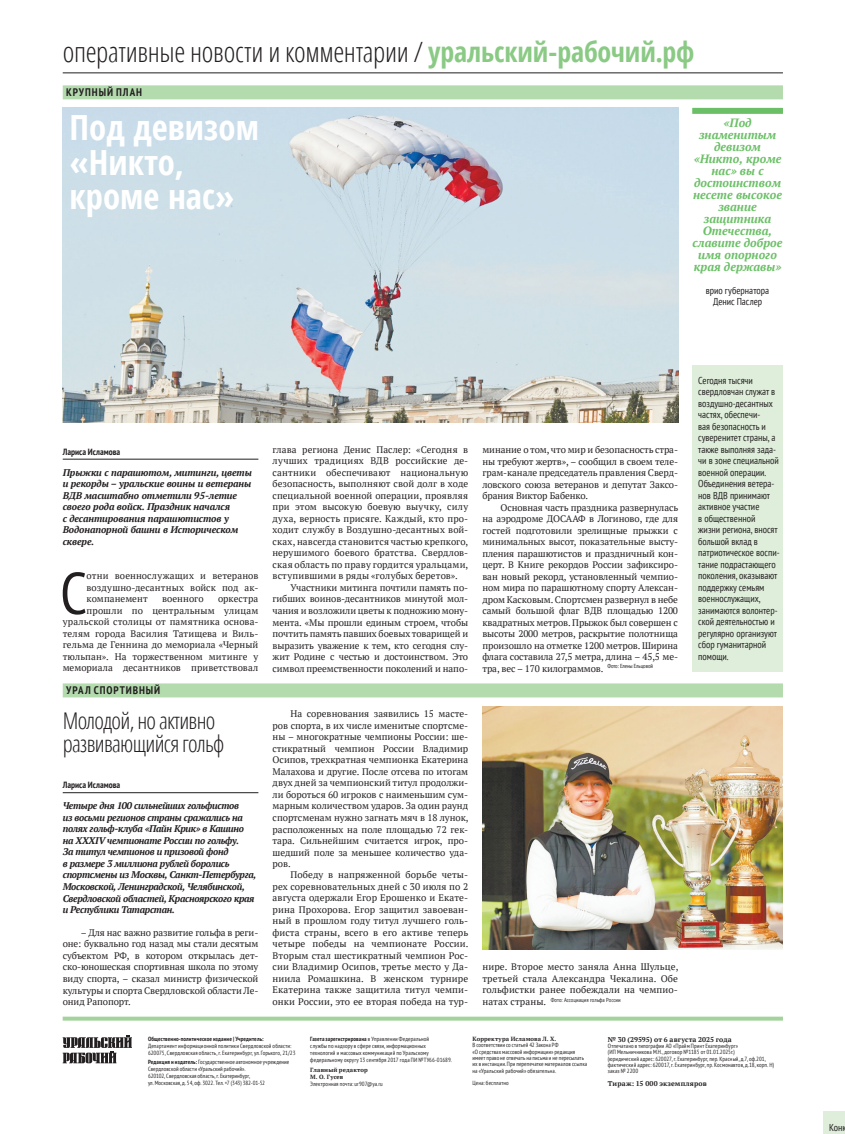
<style>
.page{position:relative;width:845px;height:1134px;background:#fff}
.page>*{position:absolute;margin:0;border:0;box-sizing:border-box;transform-origin:0 0}
.t1{font:condensed 58.8px "PT Sans";color:#231f20}
.t2{font:700 condensed 34.7px/34.7px "Open Sans";color:#fff}
.t3{font:300 condensed 28px "Open Sans";letter-spacing:-.01em;color:#231f20}
.t4{font:300 condensed 23px/23px "Open Sans";letter-spacing:-.03em;color:#231f20}
.t5{font:italic 700 12px/12px "PT Serif";color:#6bc067;text-align:center}
.t6{font:700 condensed 11px "PT Sans";letter-spacing:.085em;color:#231f20}
.t7{font:condensed 10px/11.5px "PT Sans";color:#231f20}
.t8{font:italic 700 9.7px/11.5px "PT Serif";letter-spacing:-.03em;color:#231f20}
.t9{font:italic 700 9.7px/11.5px "PT Serif";letter-spacing:-.01em;color:#231f20}
.t10{font:9.5px/11.5px "PT Serif";color:#231f20;text-align:justify}
.t11{font:700 condensed 9px "PT Sans";color:#231f20}
.t12{font:700 7px "PT Serif";letter-spacing:.015em;color:#231f20}
.t13{font:condensed 6px/6.3px "PT Sans";letter-spacing:.015em;color:#231f20}
.t14{font:700 6px/7.4px "PT Serif";letter-spacing:.02em;color:#231f20}
.t15{font:700 condensed 6px "PT Sans";letter-spacing:.015em;color:#231f20}
.t16{font:condensed 5.8px "PT Sans";letter-spacing:.01em;color:#231f20}
.s1{font-weight:700;color:#8aca84}
.s2{font-family:"PT Serif";font-stretch:normal;font-size:9.5px}
.s3{font-weight:700}
</style>
<div class="page">
<img style="left:63px;top:108px;width:615px;height:314px">
<img style="left:482px;top:707px;width:301px;height:242px">
<svg style="left:63px;top:1036px;width:69px;height:27px"></svg>
<hr style="left:63px;top:72px;width:720px;height:1px;background:#231f20">
<svg style="left:63px;top:1017px;width:720px;height:4px;background:#abd6a3"></svg>
<div style="left:63px;top:85px;width:720px;height:14px;background:#b4dbae"></div>
<hr style="left:63px;top:459px;width:195px;height:1px;background:#231f20">
<div style="left:692px;top:365px;width:91px;height:306px;background:#dfeedb"></div>
<div style="left:692px;top:108px;width:91px;height:6px;background:#6bc067"></div>
<div style="left:63px;top:683px;width:720px;height:14px;background:#b4dbae"></div>
<hr style="left:63px;top:792px;width:195px;height:1px;background:#231f20">
<div style="left:823px;top:1111px;width:22px;height:23px;background:#dfeedb"></div>
<h3 class="t3" style="left:63px;top:33px;width:633px">оперативные новости и комментарии / <span class="s1">уральский-рабочий.рф</span></h3>
<p class="t6" style="left:66px;top:85px;width:77px">КРУПНЫЙ ПЛАН</p>
<h2 class="t2" style="left:70px;top:109px;width:191px">Под девизом «Никто, кроме нас»</h2>
<p class="t5" style="left:692px;top:116px;width:91px">«Под знаменитым девизом «Никто, кроме нас» вы с достоинством несете высокое звание защитника<br>Отечества, славите доброе имя опорного края державы»</p>
<p class="t7" style="left:706px;top:284px;width:65px;text-align:center">врио губернатора<br>Денис Паслер</p>
<p class="t11" style="left:63px;top:446px;width:59px">Лариса Исламова</p>
<p class="t9" style="left:63px;top:467px;width:191px">Прыжки с парашютом, митинги, цветы и рекорды – уральские воины и ветераны<br>ВДВ масштабно отметили 95-летие своего рода войск. Праздник начался<br>с десантирования парашютистов у<br>Водонапорной башни в Историческом сквере.</p>
<h1 class="t1" style="left:60px;top:555px;width:28px">С</h1>
<p class="t10" style="left:87px;top:570px;width:173px">отни военнослужащих и ветеранов воздушно-десантных войск под ак&shy;компанемент</p>
<p class="t10" style="left:63px;top:593px;width:197px;text-align:right">оркестра<br>прошли по центральным улицам уральской столицы от памятника основа&shy;телям города Василия Татищева и Виль&shy;гельма де Геннина до мемориала «Черный тюльпан». На торжественном митинге у мемориала десантников приветствовал</p>
<p class="t10" style="left:162px;top:593px;width:43px">военного</p>
<p class="t6" style="left:66px;top:683px;width:95px">УРАЛ СПОРТИВНЫЙ</p>
<p class="t10" style="left:272px;top:444px;width:197px">глава региона Денис Паслер: «Сегодня в лучших традициях ВДВ российские де&shy;сантники обеспечивают национальную безопасность, выполняют свой долг в ходе специальной военной операции, проявляя при этом высокую боевую выучку, силу духа, верность присяге. Каждый, кто про&shy;ходит службу в Воздушно-десантных вой&shy;сках, навсегда становится частью крепкого, нерушимого боевого братства. Свердлов&shy;ская область по праву гордится уральцами, вступившими в ряды «голубых беретов».</p>
<p class="t10" style="left:272px;top:582px;width:197px;text-indent:18px">Участники митинга почтили память по&shy;гибших воинов-десантников минутой мол&shy;чания и возложили цветы к подножию мону&shy;мента. «Мы прошли единым строем, чтобы почтить память павших боевых товарищей и выразить уважение к тем, кто сегодня слу&shy;жит Родине с честью и достоинством. Это символ преемственности поколений и напо-</p>
<h3 class="t4" style="left:63px;top:708px;width:163px">Молодой, но активно развивающийся гольф</h3>
<p class="t10" style="left:272px;top:708px;width:197px;text-indent:18px">На соревнования заявились 15 масте&shy;ров спорта, в их числе именитые спортсме&shy;ны – многократные чемпионы России: ше&shy;стикратный чемпион России Владимир Осипов, трехкратная чемпионка Екатерина Малахова и другие. После отсева по итогам двух дней за чемпионский титул продолжи&shy;ли бороться 60 игроков с наименьшим сум&shy;марным количеством ударов. За один раунд спортсменам нужно загнать мяч в 18 лунок, расположенных на поле площадью 72 гек&shy;тара. Сильнейшим считается игрок, про&shy;шедший поле за меньшее количество уда&shy;ров.</p>
<p class="t10" style="left:272px;top:869px;width:197px;text-indent:18px">Победу в напряженной борьбе четы&shy;рех соревновательных дней с 30 июля по 2 августа одержали Егор Ерошенко и Екате&shy;рина Прохорова. Егор защитил завоеван&shy;ный в прошлом году титул лучшего голь&shy;фиста страны, всего в его активе теперь четыре победы на чемпионате России.<br>Вторым стал шестикратный чемпион Рос&shy;сии Владимир Осипов, третье место у Да&shy;ниила Ромашкина. В женском турнире Екатерина также защитила титул чемпи&shy;онки России, это ее вторая победа на тур-</p>
<p class="t11" style="left:63px;top:779px;width:59px">Лариса Исламова</p>
<p class="t8" style="left:63px;top:800px;width:195px">Четыре дня 100 сильнейших гольфистов<br>из восьми регионов страны сражались на полях гольф-клуба «Пайн Крик» в Кашино на XXXIV чемпионате России по гольфу.<br>За титул чемпионов и призовой фонд<br>в размере 3 миллиона рублей боролись спортсмены из Москвы, Санкт-Петербурга, Московской, Ленинградской, Челябинской, Свердловской областей, Красноярского края и Республики Татарстан.</p>
<p class="t10" style="left:63px;top:927px;width:197px;text-indent:18px">– Для нас важно развитие гольфа в реги&shy;оне: буквально год назад мы стали десятым субъектом РФ, в котором открылась дет&shy;ско-юношеская спортивная школа по этому виду спорта, – сказал министр физической культуры и спорта Свердловской области Ле&shy;онид Рапопорт.</p>
<p class="t10" style="left:482px;top:444px;width:197px">минание о том, что мир и безопасность стра&shy;ны требуют жертв», – сообщил в своем теле&shy;грам-канале председатель правления Сверд&shy;ловского союза ветеранов и депутат Заксо&shy;брания Виктор Бабенко.</p>
<p class="t10" style="left:482px;top:501px;width:197px;text-indent:18px">Основная часть праздника развернулась на аэродроме ДОСААФ в Логиново, где для гостей подготовили зрелищные прыжки с минимальных высот, показательные высту&shy;пления парашютистов и праздничный кон&shy;церт. В Книге рекордов России зафиксиро&shy;ван новый рекорд, установленный чемпио&shy;ном мира по парашютному спорту Алексан&shy;дром Касковым. Спортсмен развернул в небе самый большой флаг ВДВ площадью 1200 квадратных метров. Прыжок был совершен с высоты 2000 метров, раскрытие полотнища произошло на отметке 1200 метров. Ширина флага составила 27,5 метра, длина – 45,5 ме&shy;тра, вес – 170 килограммов. <sup>Фото:</sup> <sup>Елены</sup> <sup>Ельцовой</sup></p>
<p class="t10" style="left:482px;top:961px;width:197px">нире. Второе место заняла Анна Шульце, третьей стала Александра Чекалина. Обе гольфистки ранее побеждали на чемпио-</p>
<p class="t16" style="left:482px;top:996px;width:140px"><span class="s2">натах страны.</span> Фото: Ассоциация гольфа России</p>
<p class="t7" style="left:698px;top:374px;width:83px">Сегодня тысячи свердловчан служат в воздушно-десантных частях, обеспечи-<br>вая безопасность и суверенитет страны, а также выполняя зада&shy;чи в зоне специальной военной операции.<br>Объединения ветера&shy;нов ВДВ принимают активное участие<br>в общественной жизни региона, вносят большой вклад в патриотическое воспи&shy;тание подрастающего поколения, оказывают поддержку семьям военнослужащих, занимаются волонтер&shy;ской деятельностью и регулярно организуют сбор гуманитарной помощи.</p>
<p class="t15" style="left:148px;top:1034px;width:117px">Общественно-политическое издание | Учредитель:</p>
<p class="t13" style="left:148px;top:1042px;width:149px;line-height:7px">Департамент информационной политики Свердловской области:<br>620075, Свердловская область, г. Екатеринбург, ул. Горького, 21/23</p>
<p class="t13" style="left:148px;top:1059px;width:143px;line-height:7px"><span class="s3">Редакция и издатель:</span> Государственное автономное учреждение Свердловской области «Уральский рабочий».<br>620102, Свердловская область, г. Екатеринбург,<br>ул. Московская, д. 54, оф. 3022. Тел. +7 (343) 382-01-52</p>
<p class="t13" style="left:310px;top:1035px;width:143px;line-height:7px"><span class="s3">Газета зарегистрирована</span> в Управлении Федеральной<br>службы по надзору в сфере связи, информационных технологий и массовых коммуникаций по Уральскому федеральному округу 13 сентября 2017 года ПИ №ТУ66-01689.</p>
<p class="t14" style="left:310px;top:1066px;width:59px">Главный редактор<br>М. О. Гусев</p>
<p class="t13" style="left:310px;top:1081px;width:74px">Электронная почта: ur907@ya.ru</p>
<p class="t14" style="left:472px;top:1035px;width:85px">Корректура Исламова Л. Х.</p>
<p class="t13" style="left:472px;top:1042px;width:116px">В соответствии со статьей 42 Закона РФ<br>«О средствах массовой информации» редакция имеет право не отвечать на письма и не пересылать их в инстанции. При перепечатке материалов ссылка на «Уральский рабочий» обязательна.</p>
<p class="t13" style="left:472px;top:1080px;width:38px">Цена: бесплатно</p>
<p class="t12" style="left:608px;top:1035px;width:125px">№ 30 (29595) от 6 августа 2025 года</p>
<p class="t13" style="left:608px;top:1043px;width:168px">Отпечатано в типографии АО «Прайм Принт Екатеринбург»<br>(ИП Мельничникова М.Н., договор №1185 от 01.01.2025г.)<br>(юридический адрес: 620027, г. Екатеринбург, пер. Красный, д.7, оф.201, фактический адрес: 620017, г. Екатеринбург, пр. Космонавтов, д.18, корп. Н) заказ № 2200</p>
<p class="t12" style="left:608px;top:1079px;width:100px">Тираж: 15 000 экземпляров</p>
<p class="t7" style="left:829px;top:1122px;width:18px">Конк</p>
</div>
